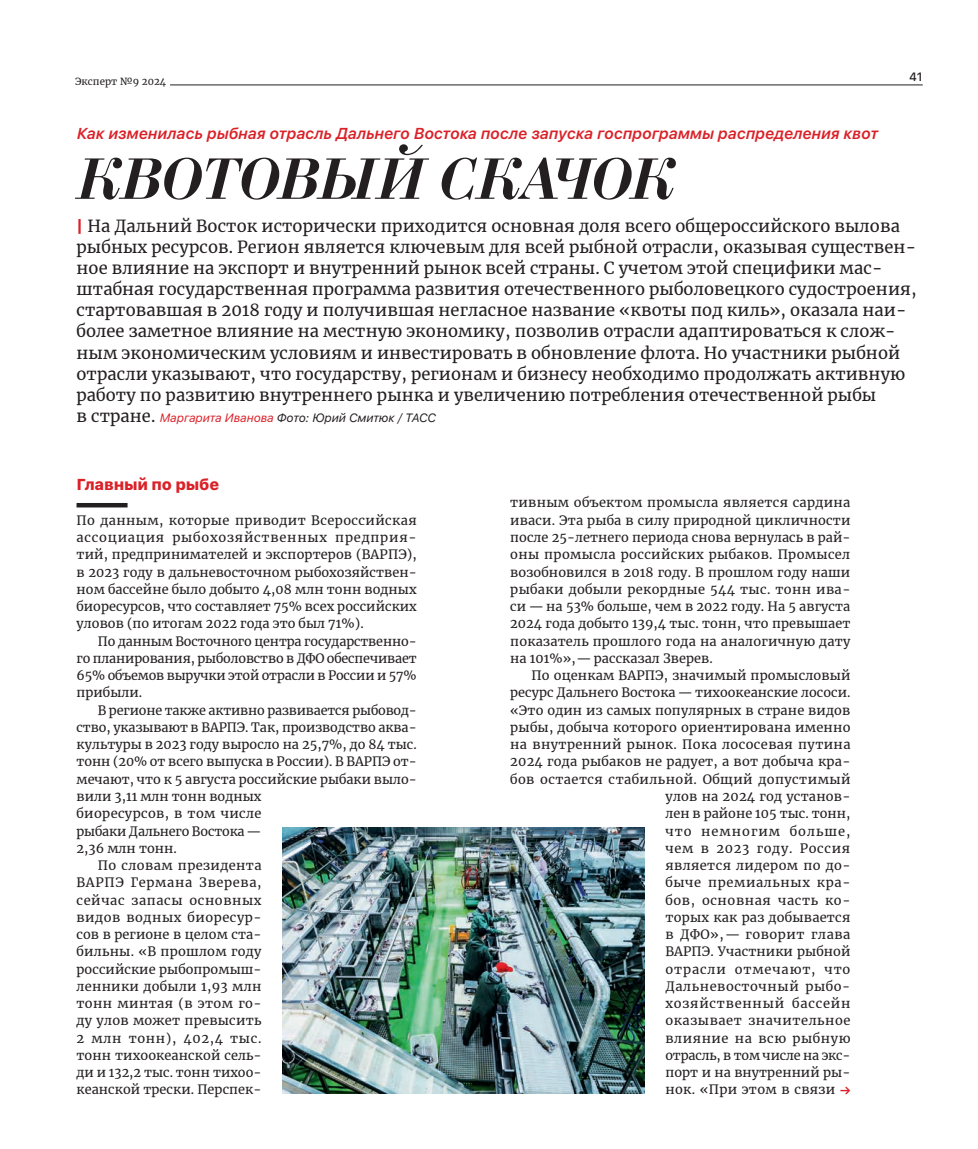
<style>
.page{position:relative;width:978px;height:1149px;background:#fff}
.page>*{position:absolute;margin:0;border:0;box-sizing:border-box;transform-origin:0 0}
.t1{font:italic 700 60px "Bodoni C";letter-spacing:-.035em;color:#231f20}
.t2{font:16.5px/21px "Merriweather";letter-spacing:.005em;color:#231f20}
.t3{font:italic 600 15.75px "SF Pro Text";letter-spacing:-.015em;color:#da2128}
.t4{font:800 15.75px "SF Pro Text";letter-spacing:-.015em;color:#da2128}
.t5{font:12.75px/17.2px "Merriweather";letter-spacing:.01em;color:#231f20;text-align:justify}
.t6{font:12.75px "Merriweather";letter-spacing:-.01em;color:#231f20}
.t7{font:12.75px "Merriweather";letter-spacing:.05em;color:#231f20}
.t8{font:12.75px "Merriweather";letter-spacing:.03em;color:#231f20}
.t9{font:12.75px "Merriweather";letter-spacing:.045em;color:#231f20}
.t10{font:12.75px "Merriweather";letter-spacing:.04em;color:#231f20}
.t11{font:italic 12px "SF Pro Text";letter-spacing:-.015em;color:#231f20}
.t12{font:500 12px "SF Pro Text";color:#231f20}
.t13{font:9.75px "Merriweather";letter-spacing:.005em;color:#231f20}
.s1{font-family:"SF Pro Text";font-weight:700;color:#da2128}
.s2{font-family:"Merriweather";font-style:normal;font-size:16.5px}
.s3{color:#da2128}
.s4{font-family:"Suisse Intl";font-weight:500;color:#da2128}
</style>
<div class="page">
<hr style="left:170px;top:85px;width:753px;height:1px;background:#231f20">
<hr style="left:77px;top:503px;width:51px;height:4px;background:#231f20">
<img style="left:283px;top:827px;width:361px;height:266px">
<p class="t13" style="left:75px;top:74px;width:93px">Эксперт №9 2024</p>
<p class="t12" style="left:909px;top:68px;width:15px">41</p>
<p class="t3" style="left:77px;top:122px;width:803px">Как изменилась рыбная отрасль Дальнего Востока после запуска госпрограммы распределения квот</p>
<h1 class="t1" style="left:77px;top:144px;width:600px">КВОТОВЫЙ СКАЧОК</h1>
<p class="t2" style="left:77px;top:215px;width:841px"><span class="s1">|</span> На Дальний Восток исторически приходится основная доля всего общероссийского вылова рыбных ресурсов. Регион является ключевым для всей рыбной отрасли, оказывая существен&shy;ное влияние на экспорт и внутренний рынок всей страны. С учетом этой специфики мас&shy;штабная государственная программа развития отечественного рыболовецкого судостроения, стартовавшая в 2018 году и получившая негласное название «квоты под киль», оказала наи&shy;более заметное влияние на местную экономику, позволив отрасли адаптироваться к слож&shy;ным экономическим условиям и инвестировать в обновление флота. Но участники рыбной отрасли указывают, что государству, регионам и бизнесу необходимо продолжать активную работу по развитию внутреннего рынка и увеличению потребления отечественной рыбы</p>
<p class="t11" style="left:77px;top:408px;width:361px"><span class="s2">в стране.</span> <span class="s3">Маргарита Иванова</span> Фото: Юрий Смитюк / ТАСС</p>
<p class="t4" style="left:77px;top:472px;width:144px">Главный по рыбе</p>
<p class="t5" style="left:77px;top:511px;width:342px">По данным, которые приводит Всероссийская ассоциация рыбохозяйственных предприя&shy;тий, предпринимателей и экспортеров (ВАРПЭ), в 2023 году в дальневосточном рыбохозяйствен&shy;ном бассейне было добыто 4,08 млн тонн водных биоресурсов, что составляет 75% всех российских уловов (по итогам 2022 года это был 71%).</p>
<p class="t5" style="left:77px;top:631px;width:342px;text-indent:21px">По данным Восточного центра государственно&shy;го планирования, рыболовство в ДФО обеспечивает 65% объемов выручки этой отрасли в России и 57% прибыли.</p>
<p class="t6" style="left:98px;top:701px;width:320px">В регионе также активно развивается рыбовод-</p>
<p class="t5" style="left:77px;top:718px;width:342px">ство, указывают в ВАРПЭ. Так, производство аква-</p>
<p class="t5" style="left:77px;top:735px;width:342px">культуры в 2023 году выросло на 25,7%, до 84 тыс.</p>
<p class="t5" style="left:77px;top:752px;width:342px">тонн (20% от всего выпуска в России). В ВАРПЭ от-</p>
<p class="t5" style="left:77px;top:769px;width:342px">мечают, что к 5 августа российские рыбаки выло-</p>
<p class="t5" style="left:77px;top:787px;width:186px">вили 3,11 млн тонн водных</p>
<p class="t5" style="left:77px;top:804px;width:187px">биоресурсов, в том числе</p>
<p class="t6" style="left:77px;top:821px;width:186px">рыбаки Дальнего Востока —</p>
<p class="t5" style="left:77px;top:838px;width:102px">2,36 млн тонн.</p>
<p class="t8" style="left:98px;top:856px;width:165px">По словам президента</p>
<p class="t7" style="left:77px;top:873px;width:187px">ВАРПЭ Германа Зверева,</p>
<p class="t9" style="left:77px;top:890px;width:187px">сейчас запасы основных</p>
<p class="t10" style="left:77px;top:908px;width:186px">видов водных биоресур-</p>
<p class="t5" style="left:77px;top:925px;width:186px">сов в регионе в целом ста-</p>
<p class="t5" style="left:77px;top:942px;width:186px">бильны. «В прошлом году</p>
<p class="t5" style="left:77px;top:959px;width:186px">российские рыбопромыш-</p>
<p class="t5" style="left:77px;top:976px;width:186px">ленники добыли 1,93 млн</p>
<p class="t8" style="left:77px;top:994px;width:186px">тонн минтая (в этом го-</p>
<p class="t5" style="left:77px;top:1011px;width:186px">ду улов может превысить</p>
<p class="t7" style="left:77px;top:1028px;width:186px">2 млн тонн), 402,4 тыс.</p>
<p class="t5" style="left:77px;top:1045px;width:186px">тонн тихоокеанской сель-</p>
<p class="t5" style="left:77px;top:1063px;width:186px">ди и 132,2 тыс. тонн тихоо-</p>
<p class="t5" style="left:77px;top:1080px;width:186px">кеанской трески. Перспек-</p>
<p class="t5" style="left:510px;top:493px;width:342px">тивным объектом промысла является сардина иваси. Эта рыба в силу природной цикличности после 25‑летнего периода снова вернулась в рай&shy;оны промысла российских рыбаков. Промысел возобновился в 2018 году. В прошлом году наши рыбаки добыли рекордные 544 тыс. тонн ива&shy;си — на 53% больше, чем в 2022 году. На 5 августа 2024 года добыто 139,4 тыс. тонн, что превышает показатель прошлого года на аналогичную дату на 101%»,— рассказал Зверев.</p>
<p class="t5" style="left:510px;top:666px;width:342px;text-align:right">По оценкам ВАРПЭ, значимый промысловый ресурс Дальнего Востока — тихоокеанские лососи. «Это один из самых популярных в стране видов рыбы, добыча которого ориентирована именно на внутренний рынок. Пока лососевая путина<br>2024 года рыбаков не радует, а вот добыча кра&shy;бов остается стабильной. Общий допустимый улов на 2024 год установ-<br>лен в районе 105 тыс. тонн,<br>что немногим больше,<br>чем в 2023 году. Россия<br>является лидером по до-<br>быче премиальных кра-<br>бов, основная часть ко-<br>торых как раз добывается<br>в ДФО»,— говорит глава<br>ВАРПЭ. Участники рыбной<br>отрасли отмечают, что<br>Дальневосточный рыбо-<br>хозяйственный бассейн<br>оказывает значительное<br>влияние на всю рыбную<br>отрасль, в том числе на экс-<br>порт и на внутренний ры-<br>нок. «При этом в связи <span class="s4">→</span></p>
</div>
